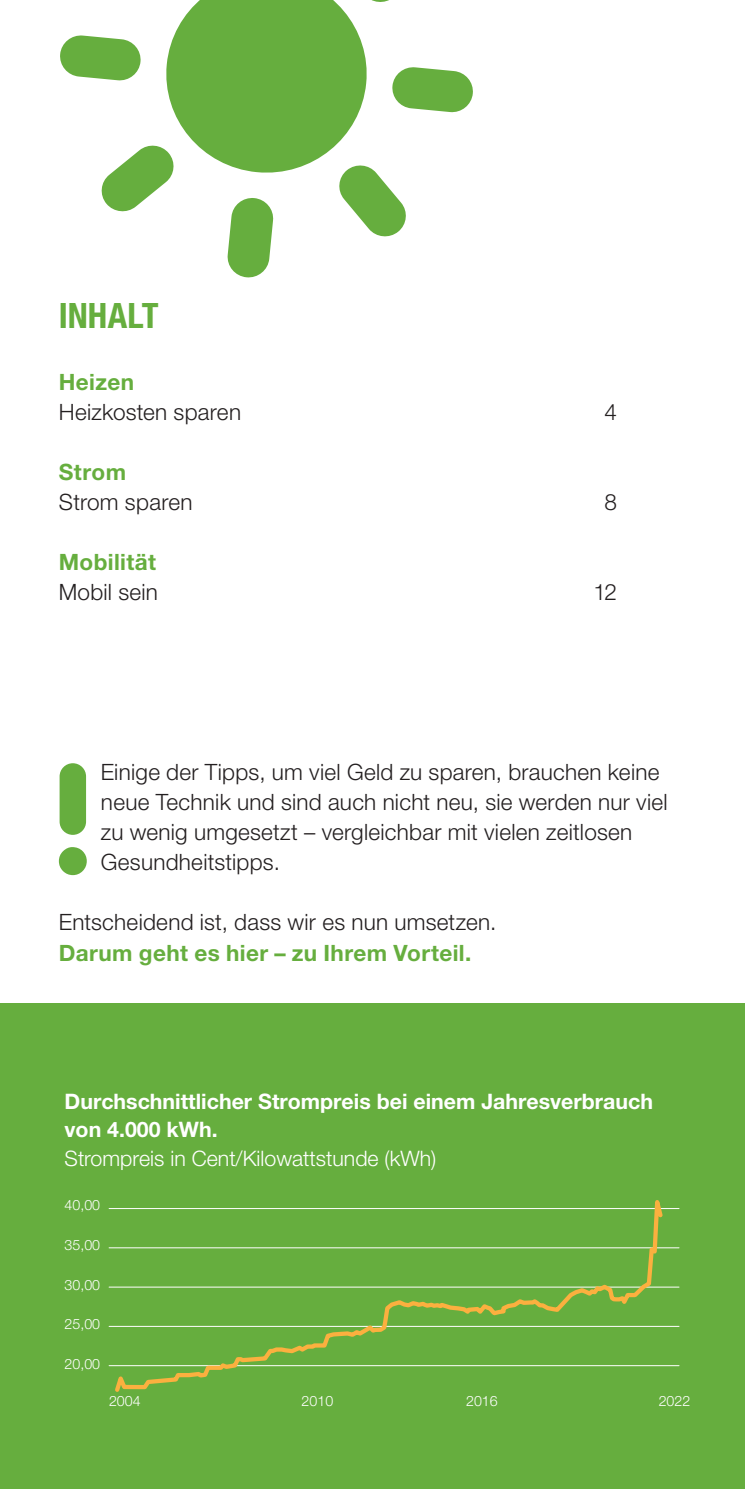
<style>
.page{position:relative;width:745px;height:1489px;background:#fff}
.page>*{position:absolute;margin:0;border:0;box-sizing:border-box;transform-origin:0 0}
.t1{font:700 condensed 35px "Helvetica Neue";color:#66ae3e}
.t2{font:300 22.5px/30px "Helvetica Neue";letter-spacing:.01em;color:#231f20}
.t3{font:700 22.5px "Helvetica Neue";letter-spacing:.015em;color:#66ae3e}
.t4{font:700 21.25px/28.5px "Helvetica Neue";color:#fff}
.t5{font:300 21.25px "Helvetica Neue";color:#fff}
.t6{font:300 14.25px "Helvetica Neue";color:#fff}
</style>
<div class="page">
<svg style="left:60px;top:0;width:413px;height:278px"></svg>
<div style="left:0;top:1003px;width:744px;height:485px;background:#66ae3e"></div>
<hr style="left:109px;top:1207px;width:569px;height:1px;background:#fff">
<hr style="left:109px;top:1247px;width:569px;height:1px;background:#fff">
<hr style="left:109px;top:1286px;width:569px;height:1px;background:#fff">
<hr style="left:109px;top:1325px;width:569px;height:1px;background:#fff">
<hr style="left:109px;top:1365px;width:569px;height:1px;background:#fff">
<svg style="left:112px;top:1200px;width:553px;height:192px"></svg>
<div style="left:60px;top:763px;width:26px;height:71px;background:#66ae3e;border-radius:13px"></div>
<svg style="left:59px;top:847px;width:28px;height:28px"></svg>
<h1 class="t1" style="left:59px;top:295px;width:101px">INHALT</h1>
<p class="t3" style="left:59px;top:374px;width:77px">Heizen</p>
<p class="t2" style="left:59px;top:399px;width:183px">Heizkosten sparen</p>
<p class="t2" style="left:604px;top:399px;width:14px">4</p>
<p class="t3" style="left:59px;top:464px;width:69px">Strom</p>
<p class="t2" style="left:59px;top:489px;width:135px">Strom sparen</p>
<p class="t2" style="left:604px;top:489px;width:14px">8</p>
<p class="t3" style="left:59px;top:554px;width:99px">Mobilität</p>
<p class="t2" style="left:59px;top:579px;width:101px">Mobil sein</p>
<p class="t2" style="left:593px;top:579px;width:25px">12</p>
<p class="t2" style="left:101px;top:759px;width:568px">Einige der Tipps, um viel Geld zu sparen, brauchen keine neue Technik und sind auch nicht neu, sie werden nur viel zu wenig umgesetzt – vergleichbar mit vielen zeitlosen Gesundheitstipps.</p>
<p class="t2" style="left:59px;top:909px;width:439px">Entscheidend ist, dass wir es nun umsetzen.</p>
<p class="t3" style="left:59px;top:944px;width:413px">Darum geht es hier – zu Ihrem Vorteil.</p>
<p class="t4" style="left:64px;top:1089px;width:589px">Durchschnittlicher Strompreis bei einem Jahresverbrauch von 4.000 kWh.</p>
<p class="t5" style="left:64px;top:1150px;width:373px">Strompreis in Cent/Kilowattstunde (kWh)</p>
<p class="t6" style="left:64px;top:1199px;width:37px">40,00</p>
<p class="t6" style="left:64px;top:1239px;width:37px">35,00</p>
<p class="t6" style="left:64px;top:1279px;width:37px">30,00</p>
<p class="t6" style="left:64px;top:1318px;width:37px">25,00</p>
<p class="t6" style="left:64px;top:1358px;width:37px">20,00</p>
<p class="t6" style="left:109px;top:1395px;width:33px">2004</p>
<p class="t6" style="left:301px;top:1395px;width:33px">2010</p>
<p class="t6" style="left:466px;top:1395px;width:33px">2016</p>
<p class="t6" style="left:658px;top:1395px;width:33px">2022</p>
</div>
